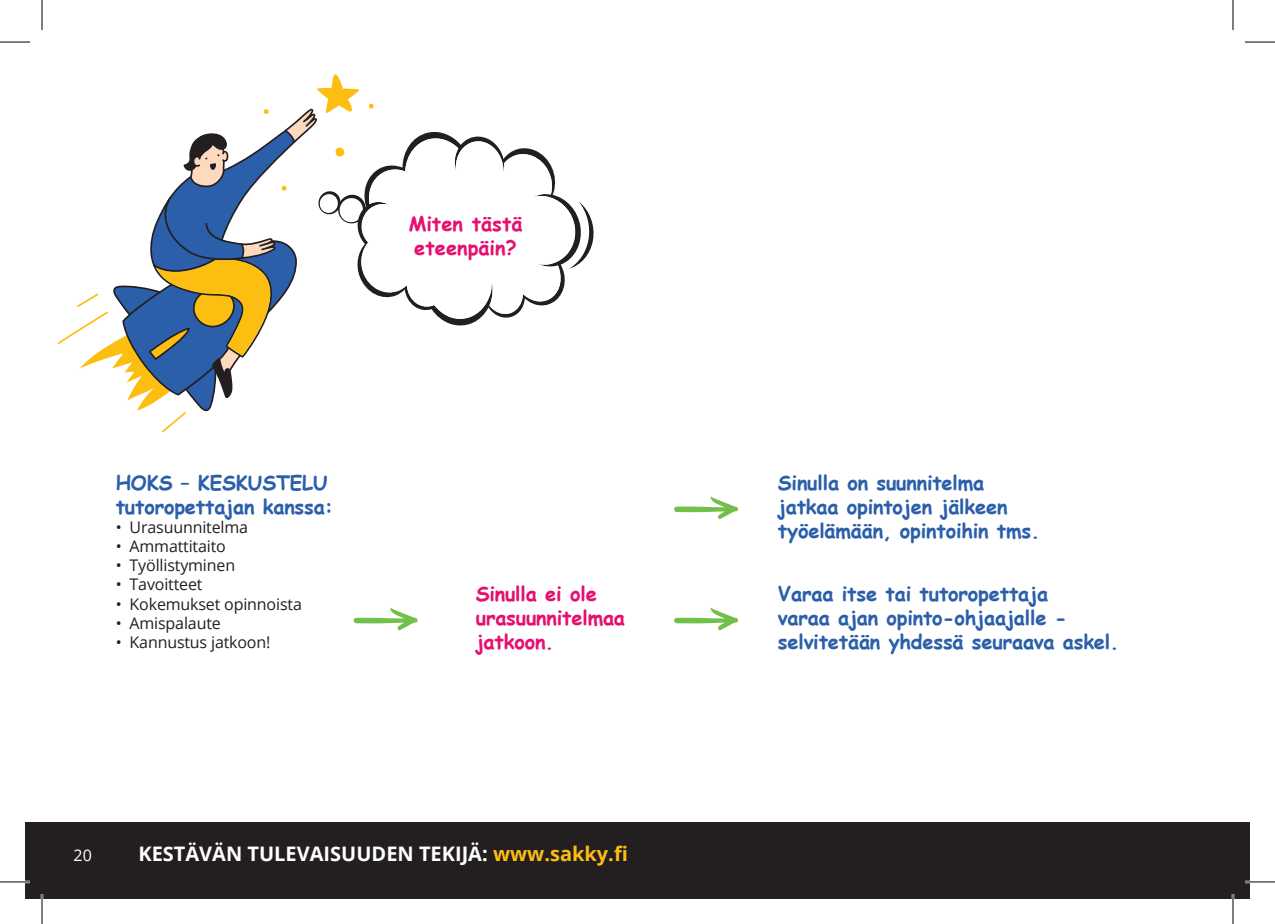
<style>
.page{position:relative;width:1275px;height:924px;background:#fff}
.page>*{position:absolute;margin:0;border:0;box-sizing:border-box;transform-origin:0 0}
.t1{font:700 20px/24px "Comic Sans MS";letter-spacing:-.01em;color:#2b5faa}
.t2{font:700 20px/24px "Comic Sans MS";letter-spacing:-.01em;color:#e51070}
.t3{font:700 20px "Open Sans";color:#fff}
.t4{font:16px "Open Sans";letter-spacing:-.01em;color:#231f20}
.t5{font:16px "Open Sans";color:#fff}
.s1{color:#fdbe12}
</style>
<div class="page">
<div style="left:25px;top:822px;width:1225px;height:76px;background:#231f20"></div>
<hr style="left:1231px;top:893px;width:3px;height:30px;background:#fff">
<hr style="left:1232px;top:893px;width:1px;height:30px;background:#000">
<hr style="left:1232px;top:0;width:1px;height:30px;background:#000">
<hr style="left:41px;top:893px;width:2px;height:30px;background:#fff">
<hr style="left:42px;top:893px;width:1px;height:30px;background:#000">
<hr style="left:42px;top:0;width:1px;height:30px;background:#000">
<hr style="left:1245px;top:880px;width:30px;height:2px;background:#fff">
<hr style="left:1245px;top:881px;width:30px;height:1px;background:#000">
<hr style="left:0;top:880px;width:30px;height:2px;background:#fff">
<hr style="left:0;top:881px;width:30px;height:1px;background:#000">
<hr style="left:1245px;top:42px;width:30px;height:1px;background:#000">
<hr style="left:0;top:42px;width:30px;height:1px;background:#000">
<svg style="left:58px;top:74px;width:536px;height:358px"></svg>
<svg style="left:674px;top:496px;width:64px;height:23px"></svg>
<svg style="left:353px;top:608px;width:64px;height:22px"></svg>
<svg style="left:674px;top:608px;width:64px;height:22px"></svg>
<p class="t2" style="left:409px;top:210px;width:115px">Miten tästä eteenpäin?</p>
<p class="t1" style="left:116px;top:469px;width:219px">HOKS – KESKUSTELU tutoropettajan kanssa:</p>
<p class="t4" style="left:116px;top:516px;width:134px">• Urasuunnitelma</p>
<p class="t4" style="left:116px;top:535px;width:112px">• Ammattitaito</p>
<p class="t4" style="left:116px;top:554px;width:121px">• Työllistyminen</p>
<p class="t4" style="left:116px;top:573px;width:88px">• Tavoitteet</p>
<p class="t4" style="left:116px;top:592px;width:188px">• Kokemukset opinnoista</p>
<p class="t4" style="left:116px;top:612px;width:107px">• Amispalaute</p>
<p class="t4" style="left:116px;top:631px;width:156px">• Kannustus jatkoon!</p>
<p class="t1" style="left:778px;top:469px;width:263px">Sinulla on suunnitelma jatkaa opintojen jälkeen työelämään, opintoihin tms.</p>
<p class="t2" style="left:476px;top:580px;width:151px">Sinulla ei ole urasuunnitelmaa jatkoon.</p>
<p class="t1" style="left:778px;top:580px;width:342px">Varaa itse tai tutoropettaja<br>varaa ajan opinto-ohjaajalle - selvitetään yhdessä seuraava askel.</p>
<p class="t5" style="left:74px;top:843px;width:20px">20</p>
<p class="t3" style="left:138px;top:838px;width:491px">KESTÄVÄN TULEVAISUUDEN TEKIJÄ: <span class="s1">www.sakky.fi</span></p>
</div>
